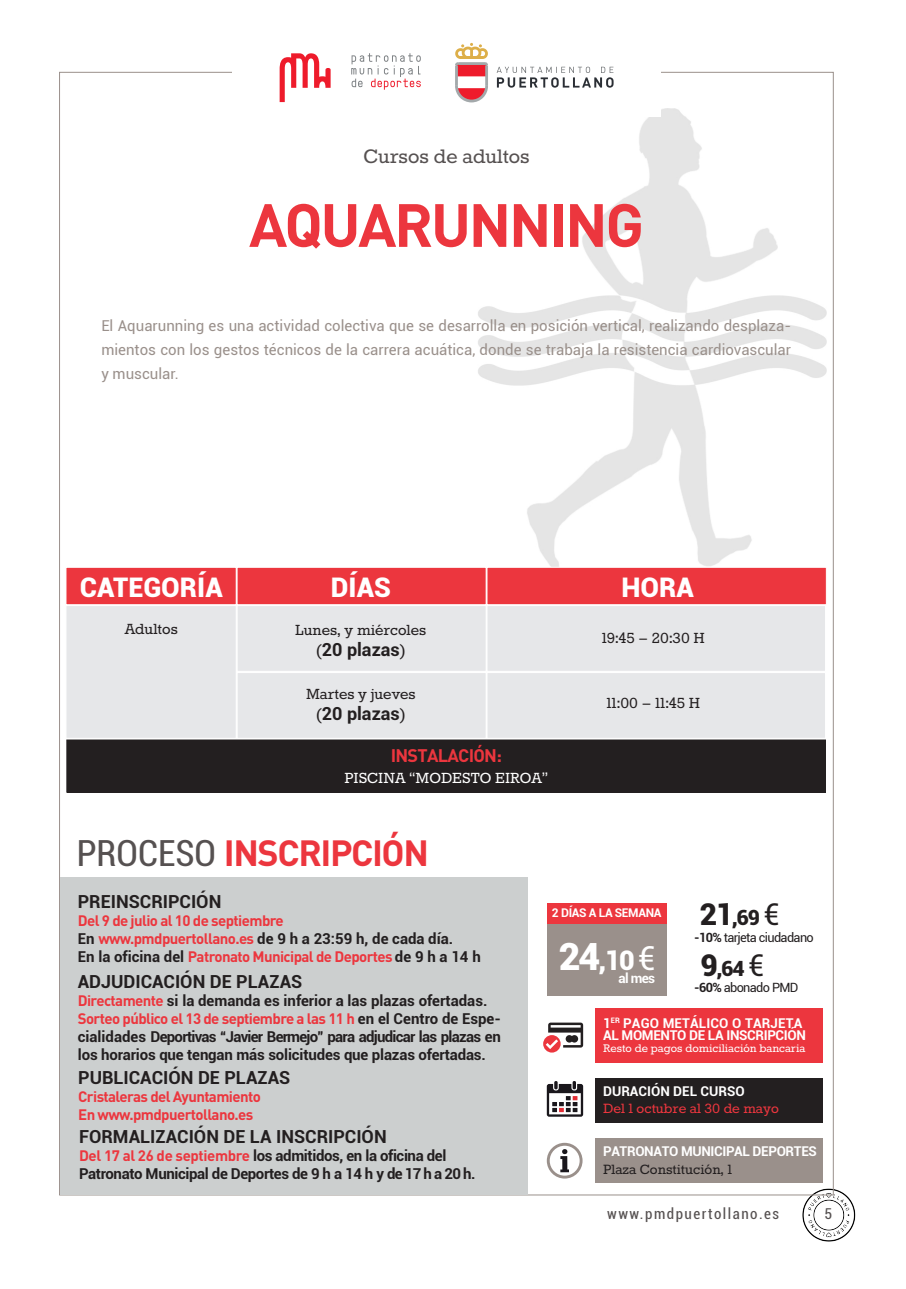
<style>
.page{position:relative;width:906px;height:1289px;background:#fff}
.page>*{position:absolute;margin:0;border:0;box-sizing:border-box;transform-origin:0 0}
.Headline_1{font:700 60px "DIN";letter-spacing:-.04em;color:#ec363e}
.Headline_2{font:700 36px "DIN";letter-spacing:-.04em;color:#ec363e}
.Title_1{font:900 27px "Roboto";color:#fff}
.tabla{font:900 27px "Roboto";color:#fff}
.Subline{font:24px "Rokkitt";color:#565151}
.tabla-2{font:900 21px "Roboto";color:#231f20}
.tabla-3{font:700 18px "Roboto";color:#231f20}
.tabla-4{font:18px "Rokkitt";color:#231f20}
.tabla-5{font:18px "Rokkitt";color:#fff}
.tabla-6{font:700 18px "DIN";letter-spacing:-.04em;color:#ec363e}
.tabla-7{font:16.5px "Rokkitt";color:#ec363e}
.tabla-8{font:16.5px "Rokkitt";color:#231f20}
.t1{font:700 15px/18px "Roboto";letter-spacing:-.01em;color:#231f20;text-align:justify}
.t2{font:15px/24px "Roboto";color:#9a908b;text-align:justify}
.t3{font:700 15px "DIN";letter-spacing:-.04em;color:#ec363e}
.Page_number__title{font:condensed 15px "Roboto";letter-spacing:.1em;color:#565151}
.tabla-9{font:700 13.5px "Roboto";letter-spacing:-.025em;color:#fff}
.tabla-10{font:13.5px "Rokkitt";color:#fff}
.tabla-11{font:700 13.5px "Roboto";letter-spacing:.01em;color:#fff}
.tabla-12{font:700 13.5px "Roboto";color:#fff}
.tabla-13{font:12.75px "Roboto";letter-spacing:-.05em;color:#231f20}
.tabla-14{font:700 12px "Roboto";letter-spacing:-.03em;color:#fff}
.s1{font-family:"Rokkitt";font-weight:400;font-size:21px}
.s2{font-family:"Roboto";font-weight:400;font-stretch:condensed;color:#565151}
.s3{font-family:"DIN";color:#ec363e}
.s4{font-family:"Roboto";color:#231f20}
.s5{font-size:37.5px}
.s6{font-weight:400;font-size:33px}
.s7{font-size:30px}
.s8{font-weight:400;font-size:30px}
.s9{font-weight:700}
</style>
<div class="page">
<img style="left:478px;top:100px;width:356px;height:481px">
<img style="left:779px;top:1180px;width:77px;height:62px">
<div style="left:232px;top:30px;width:429px;height:87px;background:#fff"></div>
<svg style="left:351px;top:53px;width:70px;height:37px"></svg>
<svg style="left:280px;top:53px;width:50px;height:49px"></svg>
<svg style="left:455px;top:43px;width:33px;height:59px"></svg>
<svg style="left:496px;top:67px;width:117px;height:21px"></svg>
<div style="left:237px;top:672px;width:249px;height:66px;background:#e6e7e9;border:1px solid #fff"></div>
<div style="left:486px;top:672px;width:340px;height:66px;background:#e6e7e9;border:1px solid #fff"></div>
<div style="left:66px;top:567px;width:171px;height:38px;background:#ec363e;border:1px solid #fff"></div>
<div style="left:237px;top:567px;width:249px;height:38px;background:#ec363e;border:1px solid #fff"></div>
<div style="left:486px;top:567px;width:340px;height:38px;background:#ec363e;border:1px solid #fff"></div>
<div style="left:67px;top:740px;width:758px;height:52px;background:#231f20"></div>
<div style="left:66px;top:739px;width:760px;height:53px;border:1px solid #231f20"></div>
<div style="left:66px;top:605px;width:171px;height:133px;background:#e6e7e9;border:1px solid #fff"></div>
<div style="left:237px;top:605px;width:249px;height:66px;background:#e6e7e9;border:1px solid #fff"></div>
<div style="left:486px;top:605px;width:340px;height:66px;background:#e6e7e9;border:1px solid #fff"></div>
<div style="left:595px;top:1008px;width:227px;height:54px;background:#ec363e"></div>
<div style="left:595px;top:1078px;width:227px;height:44px;background:#231f20"></div>
<svg style="left:547px;top:1081px;width:36px;height:35px"></svg>
<svg style="left:543px;top:1022px;width:40px;height:30px"></svg>
<div style="left:595px;top:1138px;width:227px;height:44px;background:#9a908b"></div>
<svg style="left:547px;top:1142px;width:35px;height:36px"></svg>
<div style="left:547px;top:923px;width:119px;height:72px;background:#9a908b"></div>
<div style="left:547px;top:903px;width:119px;height:20px;background:#ec363e"></div>
<div style="left:60px;top:877px;width:467px;height:317px;background:#cccfcf"></div>
<p class="Subline" style="left:363px;top:145px;width:168px">Cursos de adultos</p>
<p class="Headline_1" style="left:249px;top:186px;width:397px">AQUARUNNING</p>
<p class="t2" style="left:101px;top:313px;width:691px">El Aquarunning es una actividad colectiva que se desarrolla en posición vertical, realizando desplaza&shy;mientos con los gestos técnicos de la carrera acuática, donde se trabaja la resistencia cardiovascular y muscular.</p>
<p class="Title_1" style="left:80px;top:568px;width:144px">CATEGORÍA</p>
<p class="tabla-4" style="left:125px;top:620px;width:55px">Adultos</p>
<p class="Title_1" style="left:331px;top:568px;width:61px">DÍAS</p>
<p class="Title_1" style="left:621px;top:568px;width:74px">HORA</p>
<p class="tabla-4" style="left:295px;top:621px;width:133px">Lunes, y miércoles</p>
<p class="tabla-3" style="left:316px;top:636px;width:90px"><span class="s1">(</span>20 plazas<span class="s1">)</span></p>
<p class="tabla-4" style="left:306px;top:685px;width:111px">Martes y jueves</p>
<p class="tabla-3" style="left:316px;top:701px;width:90px"><span class="s1">(</span>20 plazas<span class="s1">)</span></p>
<p class="tabla-6" style="left:391px;top:743px;width:113px">INSTALACIÓN:</p>
<p class="tabla-5" style="left:344px;top:769px;width:205px">PISCINA “MODESTO EIROA”</p>
<p class="tabla-4" style="left:601px;top:629px;width:105px">19:45 – 20:30 H</p>
<p class="tabla-4" style="left:606px;top:695px;width:95px">11:00 – 11:45 H</p>
<p class="Headline_2" style="left:77px;top:829px;width:354px"><span class="s2">PROCESO</span> INSCRIPCIÓN</p>
<p class="tabla-3" style="left:78px;top:889px;width:145px">PREINSCRIPCIÓN</p>
<p class="t3" style="left:78px;top:910px;width:207px">Del 9 de julio al 10 de septiembre</p>
<p class="t1" style="left:78px;top:929px;width:377px">En <span class="s3">www.pmdpuertollano.es</span> de 9 h a 23:59 h, de cada día.</p>
<p class="t3" style="left:78px;top:946px;width:404px"><span class="s4">En la oficina del</span> Patronato Municipal de Deportes <span class="s4">de 9 h a 14 h</span></p>
<p class="tabla-3" style="left:78px;top:968px;width:226px">ADJUDICACIÓN DE PLAZAS</p>
<p class="t1" style="left:78px;top:990px;width:411px"><span class="s3">Directamente</span> si la demanda es inferior a las plazas ofertadas.</p>
<p class="t1" style="left:78px;top:1008px;width:425px"><span class="s3">Sorteo público el 13 de septiembre a las 11 h</span> en el Centro de Espe&shy;cialidades Deportivas “Javier Bermejo” para adjudicar las plazas en los horarios que tengan más solicitudes que plazas ofertadas.</p>
<p class="tabla-3" style="left:78px;top:1064px;width:214px">PUBLICACIÓN DE PLAZAS</p>
<p class="t3" style="left:78px;top:1086px;width:184px">Cristaleras del Ayuntamiento</p>
<p class="t3" style="left:78px;top:1104px;width:177px">En www.pmdpuertollano.es</p>
<p class="tabla-3" style="left:79px;top:1124px;width:309px">FORMALIZACIÓN DE LA INSCRIPCIÓN</p>
<p class="t1" style="left:79px;top:1146px;width:398px"><span class="s3">Del 17 al 26 de septiembre</span> los admitidos, en la oficina del<br>Patronato Municipal de Deportes de 9 h a 14 h y de 17 h a 20 h.</p>
<p class="tabla-14" style="left:552px;top:904px;width:111px">2 DÍAS A LA SEMANA</p>
<p class="tabla" style="left:558px;top:941px;width:98px"><span class="s5">24</span>,10 <span class="s6">€</span></p>
<p class="tabla-9" style="left:618px;top:968px;width:38px">al mes</p>
<p class="tabla-2" style="left:700px;top:903px;width:81px"><span class="s7">21</span>,69 <span class="s8">€</span></p>
<p class="tabla-13" style="left:694px;top:928px;width:121px"><span class="s9">-10%</span> tarjeta ciudadano</p>
<p class="tabla-2" style="left:700px;top:953px;width:65px"><span class="s7">9</span>,64 <span class="s8">€</span></p>
<p class="tabla-13" style="left:694px;top:978px;width:106px"><span class="s9">-60%</span> abonado PMD</p>
<p class="tabla-11" style="left:603px;top:1013px;width:201px">1<sup>ER</sup> PAGO METÁLICO O TARJETA</p>
<p class="tabla-9" style="left:603px;top:1025px;width:204px">AL MOMENTO DE LA INSCRIPCIÓN</p>
<p class="tabla-10" style="left:603px;top:1041px;width:204px">Resto de pagos domiciliación bancaria</p>
<p class="tabla-12" style="left:603px;top:1081px;width:143px">DURACIÓN DEL CURSO</p>
<p class="tabla-7" style="left:603px;top:1101px;width:177px">Del 1 octubre al 30 de mayo</p>
<p class="tabla-9" style="left:603px;top:1141px;width:215px">PATRONATO MUNICIPAL DEPORTES</p>
<p class="tabla-8" style="left:603px;top:1161px;width:130px">Plaza Constitución, 1</p>
<p class="Page_number__title" style="left:607px;top:1203px;width:173px">www.pmdpuertollano.es</p>
<p class="Page_number__title" style="left:824px;top:1203px;width:9px">5</p>
</div>
